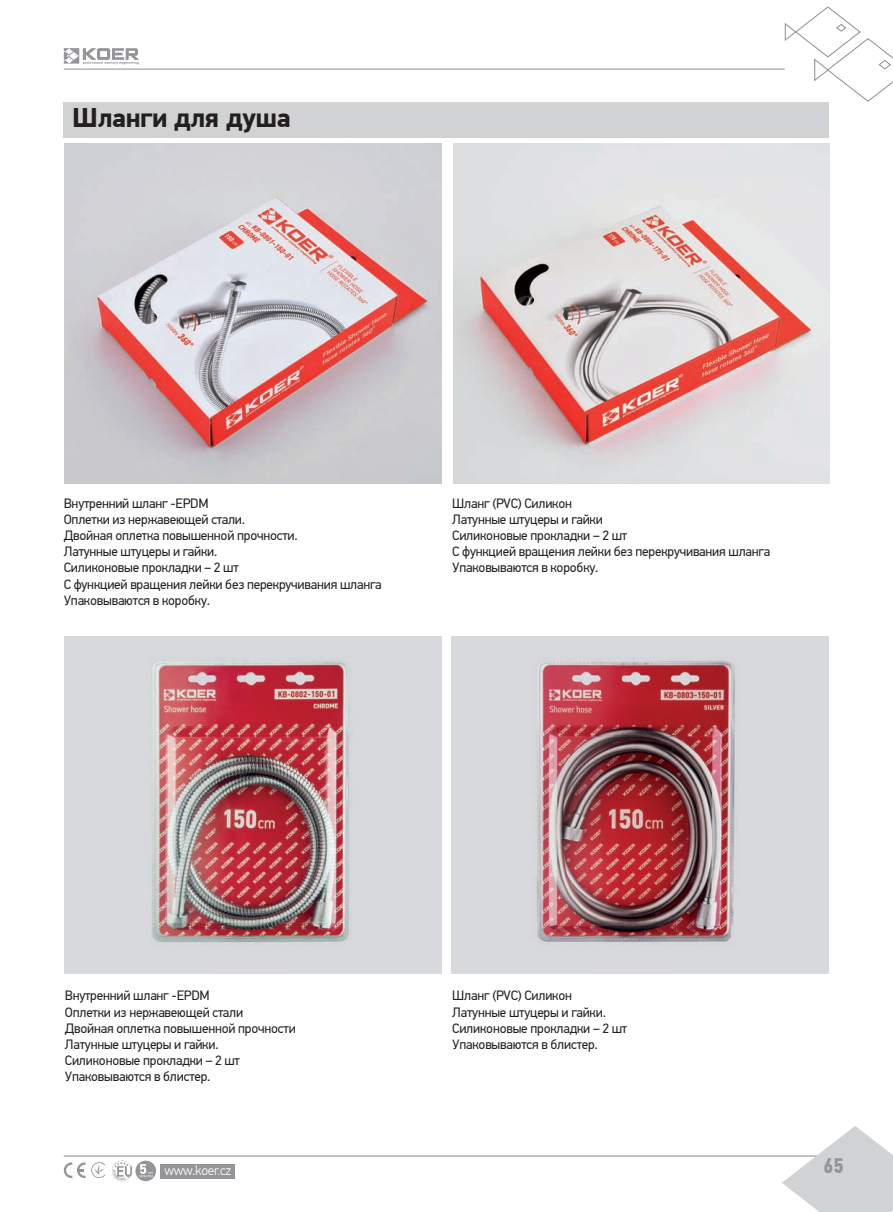
<style>
.page{position:relative;width:893px;height:1212px;background:#fff}
.page>*{position:absolute;margin:0;border:0;box-sizing:border-box;transform-origin:0 0}
.t1{font:700 27px "PF Din Text Pro";letter-spacing:-.015em;color:#231f20}
.t2{font:700 21px "PF Din Text Cond Pro";color:#939598}
.t3{font:13.5px/16.2px "PF Din Text Pro";letter-spacing:-.015em;color:#231f20}
.t4{font:300 13.5px "PF Din Text Pro";letter-spacing:-.02em;color:#fff}
</style>
<div class="page">
<hr style="left:64px;top:69px;width:721px;height:1px;background:#939598">
<svg style="left:784px;top:6px;width:109px;height:96px"></svg>
<svg style="left:64px;top:48px;width:75px;height:16px"></svg>
<hr style="left:64px;top:1155px;width:757px;height:1px;background:#939598">
<svg style="left:782px;top:1126px;width:111px;height:86px"></svg>
<svg style="left:64px;top:1162px;width:21px;height:16px"></svg>
<svg style="left:91px;top:1162px;width:14px;height:16px"></svg>
<svg style="left:112px;top:1160px;width:20px;height:21px"></svg>
<div style="left:161px;top:1164px;width:74px;height:14px;background:#939598"></div>
<svg style="left:135px;top:1160px;width:21px;height:21px"></svg>
<svg style="left:139px;top:1164px;width:15px;height:13px"></svg>
<div style="left:64px;top:102px;width:765px;height:36px;background:#d1d2d4"></div>
<img style="left:65px;top:144px;width:376px;height:339px">
<img style="left:453px;top:144px;width:377px;height:339px">
<img style="left:451px;top:636px;width:377px;height:338px">
<img style="left:64px;top:636px;width:377px;height:338px">
<h1 class="t1" style="left:72px;top:101px;width:220px">Шланги для душа</h1>
<p class="t3" style="left:64px;top:495px;width:319px">Внутренний шланг -EPDM<br>Оплетки из нержавеющей стали.<br>Двойная оплетка повышенной прочности.<br>Латунные штуцеры и гайки.<br>Силиконовые прокладки – 2 шт<br>С функцией вращения лейки без перекручивания шланга<br>Упаковываются в коробку.</p>
<p class="t3" style="left:452px;top:495px;width:319px">Шланг (PVC) Силикон<br>Латунные штуцеры и гайки<br>Силиконовые прокладки – 2 шт<br>С функцией вращения лейки без перекручивания шланга<br>Упаковываются в коробку.</p>
<p class="t3" style="left:65px;top:988px;width:232px">Внутренний шланг -EPDM<br>Оплетки из нержавеющей стали<br>Двойная оплетка повышенной прочности<br>Латунные штуцеры и гайки.<br>Силиконовые прокладки – 2 шт<br>Упаковываются в блистер.</p>
<p class="t3" style="left:452px;top:988px;width:177px">Шланг (PVC) Силикон<br>Латунные штуцеры и гайки.<br>Силиконовые прокладки – 2 шт<br>Упаковываются в блистер.</p>
<p class="t4" style="left:165px;top:1163px;width:68px">www.koer.cz</p>
<h2 class="t2" style="left:823px;top:1153px;width:22px">65</h2>
</div>
